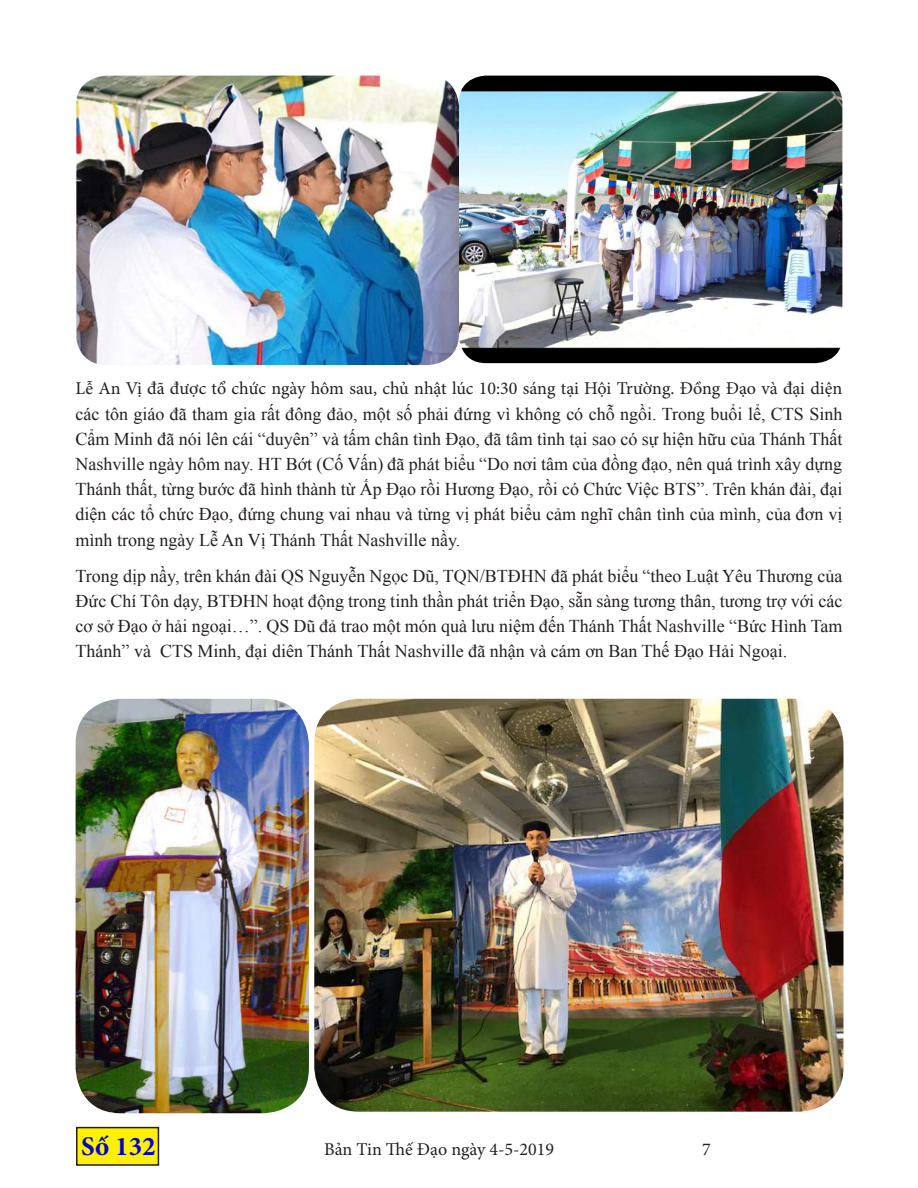
<style>
.page{position:relative;width:918px;height:1188px;background:#fff}
.page>*{position:absolute;margin:0;border:0;box-sizing:border-box;transform-origin:0 0}
.t1{font:700 27px "Minion Pro";color:#00c}
.t2{font:18px/25.2px "Times New Roman";color:#231f20;text-align:justify}
.t3{font:18px "Minion Pro";color:#231f20}
</style>
<div class="page">
<div style="left:77px;top:1128px;width:81px;height:37px;background:#fff101"></div>
<div style="left:76px;top:1127px;width:83px;height:39px;border:2px solid #231f20"></div>
<img style="left:76px;top:76px;width:383px;height:289px">
<img style="left:459px;top:76px;width:383px;height:287px">
<img style="left:76px;top:699px;width:233px;height:414px">
<img style="left:314px;top:699px;width:529px;height:413px">
<p class="t3" style="left:76px;top:377px;width:768px">Lễ An Vị đã được tổ chức ngày hôm sau, chủ nhật lúc 10:30 sáng tại Hội Trường. Đồng Đạo và đại diện</p>
<p class="t2" style="left:76px;top:401px;width:768px">các tôn giáo đã tham gia rất đông đảo, một số phải đứng vì không có chỗ ngồi. Trong buổi lể, CTS Sinh Cẩm Minh đã nói lên cái “duyên” và tấm chân tình Đạo, đã tâm tình tại sao có sự hiện hữu của Thánh Thất Nashville ngày hôm nay. HT Bớt (Cố Vấn) đã phát biểu “Do nơi tâm của đồng đạo, nên quá trình xây dựng Thánh thất, từng bước đã hình thành từ Ấp Đạo rồi Hương Đạo, rồi có Chức Việc BTS”. Trên khán đài, đại diện các tổ chức Đạo, đứng chung vai nhau và từng vị phát biểu cảm nghĩ chân tình của mình, của đơn vị mình trong ngày Lễ An Vị Thánh Thất Nashville nầy.</p>
<p class="t2" style="left:76px;top:563px;width:768px">Trong dịp nầy, trên khán đài QS Nguyễn Ngọc Dũ, TQN/BTĐHN đã phát biểu “theo Luật Yêu Thương của Đức Chí Tôn dạy, BTĐHN hoạt động trong tinh thần phát triển Đạo, sẵn sàng tương thân, tương trợ với các cơ sở Đạo ở hải ngoại…”. QS Dũ đả trao một món quà lưu niệm đến Thánh Thất Nashville “Bức Hình Tam Thánh” và CTS Minh, đại diên Thánh Thất Nashville đã nhận và cám ơn Ban Thế Đạo Hải Ngoại.</p>
<h1 class="t1" style="left:81px;top:1128px;width:76px">Số 132</h1>
<p class="t3" style="left:324px;top:1138px;width:232px">Bản Tin Thế Đạo ngày 4-5-2019</p>
<p class="t3" style="left:702px;top:1138px;width:10px">7</p>
</div>
